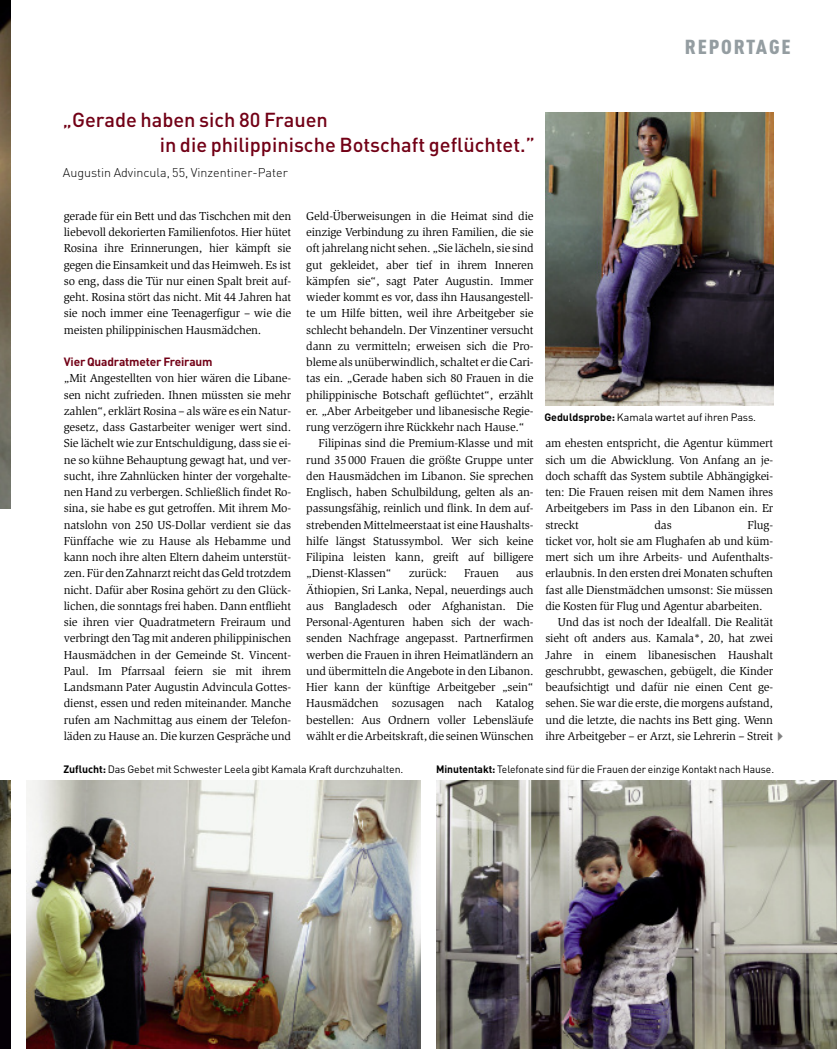
<style>
.page{position:relative;width:837px;height:1049px;background:#fff}
.page>*{position:absolute;margin:0;border:0;box-sizing:border-box;transform-origin:0 0}
.t1{font:500 20px/25px "DIN Pro";color:#720016}
.t2{font:900 20px "DIN Cond";letter-spacing:.085em;color:#949da1;scale:1.1 1}
.t3{font:300 12.5px "DIN Pro";color:#000}
.t4{font:11.88px/16.2px "Slimbach Std";letter-spacing:-.015em;color:#000;text-align:justify}
.t5{font:700 11.88px "DIN Pro";letter-spacing:-.015em;color:#720016}
.t6{font:10.62px "DIN Pro";letter-spacing:-.01em;color:#000}
.s1{font-weight:700}
</style>
<div class="page">
<img style="left:0;top:0;width:11px;height:508px">
<img style="left:26px;top:780px;width:394px;height:269px">
<img style="left:436px;top:780px;width:400px;height:269px">
<img style="left:0;top:780px;width:11px;height:269px">
<img style="left:545px;top:112px;width:227px;height:294px">
<h1 class="t2" style="left:684px;top:35px;width:98px">REPORTAGE</h1>
<h1 class="t1" style="left:160px;top:107px;width:376px;text-indent:-97px">„Gerade haben sich 80 Frauen<br>in die philippinische Botschaft geflüchtet.”</h1>
<p class="t3" style="left:63px;top:166px;width:226px">Augustin Advincula, 55, Vinzentiner-Pater</p>
<p class="t4" style="left:64px;top:209px;width:229px">gerade für ein Bett und das Tischchen mit den liebevoll dekorierten Familienfotos. Hier hütet Rosina ihre Erinnerungen, hier kämpft sie gegen die Einsamkeit und das Heimweh. Es ist so eng, dass die Tür nur einen Spalt breit auf&shy;geht. Rosina stört das nicht. Mit 44 Jahren hat sie noch immer eine Teenagerfigur – wie die meisten philippinischen Hausmädchen.</p>
<p class="t5" style="left:64px;top:355px;width:150px">Vier Quadratmeter Freiraum</p>
<p class="t4" style="left:64px;top:371px;width:229px">„Mit Angestellten von hier wären die Libane&shy;sen nicht zufrieden. Ihnen müssten sie mehr zahlen“, erklärt Rosina – als wäre es ein Natur&shy;gesetz, dass Gastarbeiter weniger wert sind.<br>Sie lächelt wie zur Entschuldigung, dass sie ei&shy;ne so kühne Behauptung gewagt hat, und ver&shy;sucht, ihre Zahnlücken hinter der vorgehalte&shy;nen Hand zu verbergen. Schließlich findet Ro&shy;sina, sie habe es gut getroffen. Mit ihrem Mo&shy;natslohn von 250 US-Dollar verdient sie das Fünffache wie zu Hause als Hebamme und kann noch ihre alten Eltern daheim unterstüt&shy;zen.FürdenZahnarztreichtdasGeldtrotzdem nicht. Dafür aber Rosina gehört zu den Glück&shy;lichen, die sonntags frei haben. Dann entflieht sie ihren vier Quadratmetern Freiraum und verbringt den Tag mit anderen philippinischen Hausmädchen in der Gemeinde St. Vincent-Paul. Im Pfarrsaal feiern sie mit ihrem Landsmann Pater Augustin Advincula Gottes&shy;dienst, essen und reden miteinander. Manche rufen am Nachmittag aus einem der Telefon&shy;läden zu Hause an. Die kurzen Gespräche und</p>
<p class="t4" style="left:306px;top:209px;width:229px">Geld-Überweisungen in die Heimat sind die</p>
<p class="t4" style="left:306px;top:225px;width:229px">einzige Verbindung zu ihren Familien, die sie</p>
<p class="t4" style="left:306px;top:241px;width:229px">oft jahrelang nicht sehen. „Sie lächeln, sie sind</p>
<p class="t4" style="left:306px;top:257px;width:229px">gut gekleidet, aber tief in ihrem Inneren</p>
<p class="t4" style="left:306px;top:274px;width:229px">kämpfen sie“, sagt Pater Augustin. Immer</p>
<p class="t4" style="left:306px;top:290px;width:229px">wieder kommt es vor, dass ihn Hausangestell-</p>
<p class="t4" style="left:306px;top:306px;width:229px">te um Hilfe bitten, weil ihre Arbeitgeber sie</p>
<p class="t4" style="left:306px;top:322px;width:229px">schlecht behandeln. Der Vinzentiner versucht</p>
<p class="t4" style="left:306px;top:339px;width:229px">dann zu vermitteln; erweisen sich die Pro-</p>
<p class="t4" style="left:306px;top:355px;width:229px">bleme als unüberwindlich, schaltet er die Cari-</p>
<p class="t4" style="left:306px;top:371px;width:229px">tas ein. „Gerade haben sich 80 Frauen in die</p>
<p class="t4" style="left:306px;top:387px;width:229px">philippinische Botschaft geflüchtet“, erzählt</p>
<p class="t4" style="left:306px;top:404px;width:229px">er. „Aber Arbeitgeber und libanesische Regie-</p>
<p class="t4" style="left:306px;top:420px;width:219px">rung verzögern ihre Rückkehr nach Hause.“</p>
<p class="t4" style="left:318px;top:436px;width:216px">Filipinas sind die Premium-Klasse und mit</p>
<p class="t4" style="left:306px;top:452px;width:229px">rund 35000 Frauen die größte Gruppe unter</p>
<p class="t4" style="left:306px;top:469px;width:229px">den Hausmädchen im Libanon. Sie sprechen</p>
<p class="t4" style="left:306px;top:485px;width:229px">Englisch, haben Schulbildung, gelten als an-</p>
<p class="t4" style="left:306px;top:501px;width:229px">passungsfähig, reinlich und flink. In dem auf-</p>
<p class="t4" style="left:306px;top:517px;width:229px">strebenden Mittelmeerstaat ist eine Haushalts-</p>
<p class="t4" style="left:306px;top:534px;width:229px">hilfe längst Statussymbol. Wer sich keine</p>
<p class="t4" style="left:306px;top:550px;width:229px">Filipina leisten kann, greift auf billigere</p>
<p class="t4" style="left:306px;top:566px;width:87px">„Dienst-Klassen“</p>
<p class="t4" style="left:408px;top:566px;width:40px">zurück:</p>
<p class="t4" style="left:464px;top:566px;width:36px">Frauen</p>
<p class="t4" style="left:306px;top:566px;width:229px;text-indent:210px">aus Äthiopien, Sri Lanka, Nepal, neuerdings auch aus Bangladesch oder Afghanistan. Die Personal-Agenturen haben sich der wach&shy;senden Nachfrage angepasst. Partnerfirmen werben die Frauen in ihren Heimatländern an und übermitteln die Angebote in den Libanon.<br>Hier kann der künftige Arbeitgeber „sein“ Hausmädchen sozusagen nach Katalog bestellen: Aus Ordnern voller Lebensläufe wählt erdieArbeitskraft,die seinenWünschen</p>
<p class="t6" style="left:544px;top:411px;width:213px"><span class="s1">Geduldsprobe:</span> Kamala wartet auf ihren Pass.</p>
<p class="t4" style="left:545px;top:436px;width:229px">am ehesten entspricht, die Agentur kümmert sich um die Abwicklung. Von Anfang an je&shy;doch schafft das System subtile Abhängigkei&shy;ten: Die Frauen reisen mit dem Namen ihres Arbeitgebers im Pass in den Libanon ein. Er streckt</p>
<p class="t4" style="left:654px;top:517px;width:19px">das</p>
<p class="t4" style="left:747px;top:517px;width:27px">Flug-</p>
<p class="t4" style="left:545px;top:534px;width:229px">ticket vor, holt sie am Flughafen ab und küm-</p>
<p class="t4" style="left:545px;top:550px;width:229px">mert sich um ihre Arbeits- und Aufenthalts-</p>
<p class="t4" style="left:545px;top:566px;width:229px">erlaubnis. In den ersten drei Monaten schuften</p>
<p class="t4" style="left:545px;top:582px;width:229px">fast alle Dienstmädchen umsonst: Sie müssen</p>
<p class="t4" style="left:545px;top:599px;width:219px">die Kosten für Flug und Agentur abarbeiten.</p>
<p class="t4" style="left:557px;top:615px;width:217px">Und das ist noch der Idealfall. Die Realität</p>
<p class="t4" style="left:545px;top:631px;width:229px">sieht oft anders aus. Kamala*, 20, hat zwei</p>
<p class="t4" style="left:545px;top:647px;width:229px">Jahre in einem libanesischen Haushalt</p>
<p class="t4" style="left:545px;top:664px;width:229px">geschrubbt, gewaschen, gebügelt, die Kinder</p>
<p class="t4" style="left:545px;top:680px;width:229px">beaufsichtigt und dafür nie einen Cent ge-</p>
<p class="t4" style="left:545px;top:696px;width:229px">sehen. Sie war die erste, die morgens aufstand,</p>
<p class="t4" style="left:545px;top:712px;width:229px">und die letzte, die nachts ins Bett ging. Wenn</p>
<p class="t4" style="left:545px;top:729px;width:229px">ihre Arbeitgeber – er Arzt, sie Lehrerin – Streit</p>
<p class="t6" style="left:63px;top:762px;width:341px"><span class="s1">Zuflucht:</span> Das Gebet mit Schwester Leela gibt Kamala Kraft durchzuhalten.</p>
<p class="t6" style="left:436px;top:762px;width:339px"><span class="s1">Minutentakt:</span> Telefonate sind für die Frauen der einzige Kontakt nach Hause.</p>
</div>
